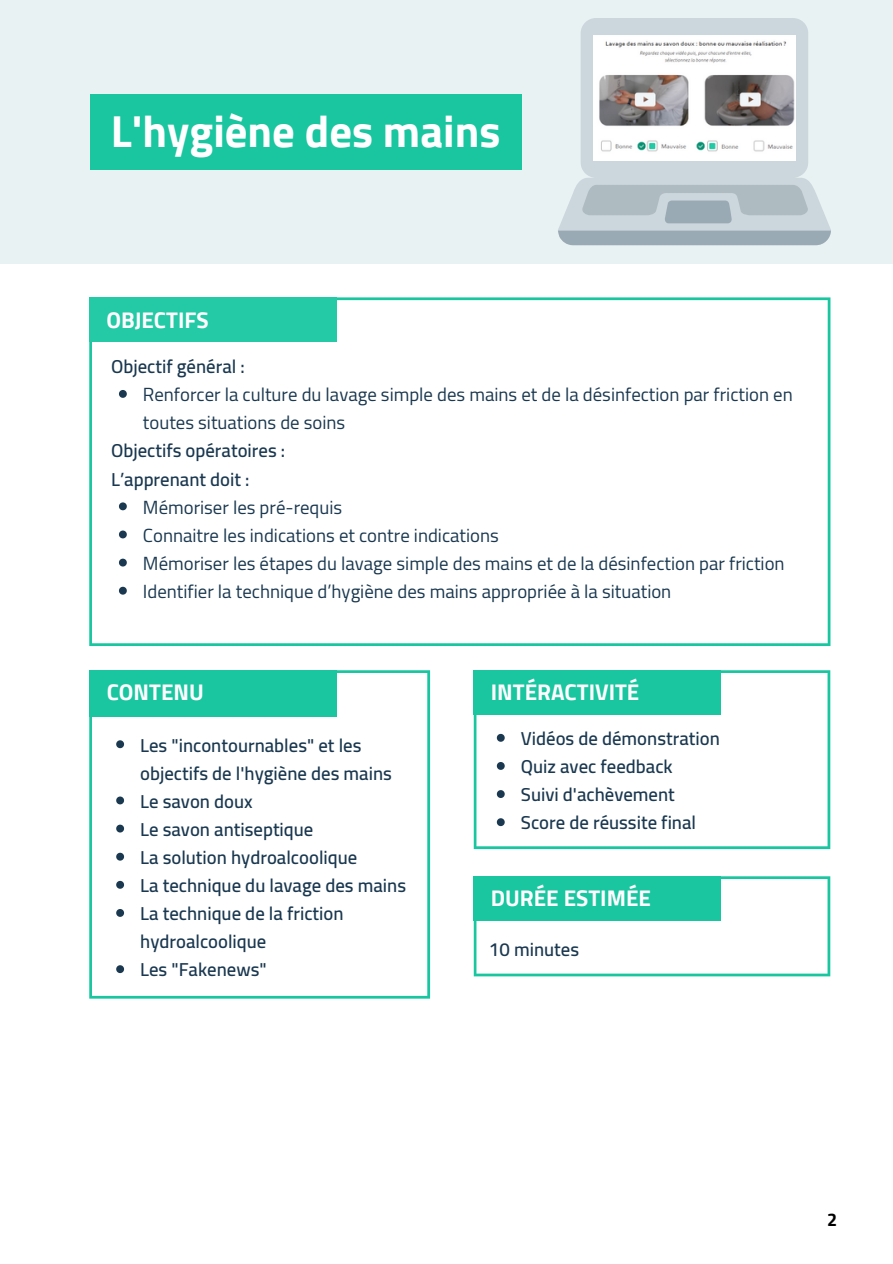
<style>
.page{position:relative;width:893px;height:1264px;background:#fff}
.page>*{position:absolute;margin:0;border:0;box-sizing:border-box;transform-origin:0 0}
.t1{font:700 44.55px "Cairo";color:#fff}
.t2{font:700 22.5px "Cairo";color:#fff}
.t3{font:600 18.75px/28px "Cairo";color:#1a3850}
.t4{font:18.75px/28px "Cairo";color:#1a3850}
.t5{font:700 18px "Cairo";color:#000}
</style>
<div class="page">
<div style="left:0;top:0;width:892px;height:264px;background:#e9f2f3"></div>
<svg style="left:89px;top:297px;width:741px;height:349px"></svg>
<svg style="left:89px;top:670px;width:341px;height:328px"></svg>
<svg style="left:473px;top:670px;width:357px;height:179px"></svg>
<div style="left:89px;top:297px;width:248px;height:45px;background:#24c9a5"></div>
<div style="left:90px;top:670px;width:247px;height:46px;background:#19c6a0"></div>
<div style="left:473px;top:670px;width:248px;height:45px;background:#19c6a0"></div>
<div style="left:90px;top:94px;width:431px;height:75px;background:#19c6a0"></div>
<svg style="left:558px;top:18px;width:273px;height:217px;fill:#ccd6dd"></svg>
<div style="left:558px;top:231px;width:272px;height:14px;background:#9aaab4"></div>
<svg style="left:595px;top:33px;width:198px;height:129px"></svg>
<svg style="left:581px;top:185px;width:228px;height:38px;background:#b3bfc6"></svg>
<img style="left:593px;top:35px;width:202px;height:125px">
<svg style="left:119px;top:390px;width:8px;height:8px"></svg>
<svg style="left:119px;top:502px;width:8px;height:8px"></svg>
<svg style="left:119px;top:530px;width:8px;height:8px"></svg>
<svg style="left:119px;top:558px;width:8px;height:8px"></svg>
<svg style="left:119px;top:586px;width:8px;height:8px"></svg>
<svg style="left:116px;top:740px;width:8px;height:8px"></svg>
<svg style="left:116px;top:796px;width:8px;height:8px"></svg>
<svg style="left:116px;top:824px;width:8px;height:8px"></svg>
<svg style="left:116px;top:852px;width:8px;height:8px"></svg>
<svg style="left:116px;top:880px;width:8px;height:8px"></svg>
<svg style="left:116px;top:909px;width:8px;height:7px"></svg>
<svg style="left:116px;top:965px;width:8px;height:8px"></svg>
<svg style="left:497px;top:734px;width:7px;height:7px"></svg>
<svg style="left:497px;top:762px;width:7px;height:8px"></svg>
<svg style="left:497px;top:790px;width:7px;height:8px"></svg>
<svg style="left:497px;top:818px;width:7px;height:8px"></svg>
<svg style="left:473px;top:876px;width:357px;height:100px"></svg>
<div style="left:473px;top:876px;width:248px;height:45px;background:#19c6a0"></div>
<h1 class="t1" style="left:111px;top:106px;width:391px">L'hygiène des mains</h1>
<p class="t2" style="left:106px;top:306px;width:104px">OBJECTIFS</p>
<p class="t3" style="left:111px;top:352px;width:135px">Objectif général :</p>
<p class="t4" style="left:143px;top:381px;width:651px">Renforcer la culture du lavage simple des mains et de la désinfection par friction en toutes situations de soins</p>
<p class="t3" style="left:111px;top:437px;width:176px">Objectifs opératoires :<br>L’apprenant doit :</p>
<p class="t4" style="left:143px;top:493px;width:643px">Mémoriser les pré-requis<br>Connaitre les indications et contre indications<br>Mémoriser les étapes du lavage simple des mains et de la désinfection par friction Identifier la technique d’hygiène des mains appropriée à la situation</p>
<p class="t2" style="left:107px;top:679px;width:99px">CONTENU</p>
<p class="t2" style="left:491px;top:679px;width:150px">INTÉRACTIVITÉ</p>
<p class="t3" style="left:140px;top:731px;width:267px">Les "incontournables" et les objectifs de l'hygiène des mains<br>Le savon doux<br>Le savon antiseptique<br>La solution hydroalcoolique<br>La technique du lavage des mains<br>La technique de la friction hydroalcoolique<br>Les "Fakenews"</p>
<p class="t3" style="left:521px;top:724px;width:200px">Vidéos de démonstration<br>Quiz avec feedback<br>Suivi d'achèvement<br>Score de réussite final</p>
<p class="t2" style="left:491px;top:885px;width:161px">DURÉE ESTIMÉE</p>
<p class="t3" style="left:489px;top:935px;width:92px">10 minutes</p>
<p class="t5" style="left:827px;top:1209px;width:12px">2</p>
</div>
